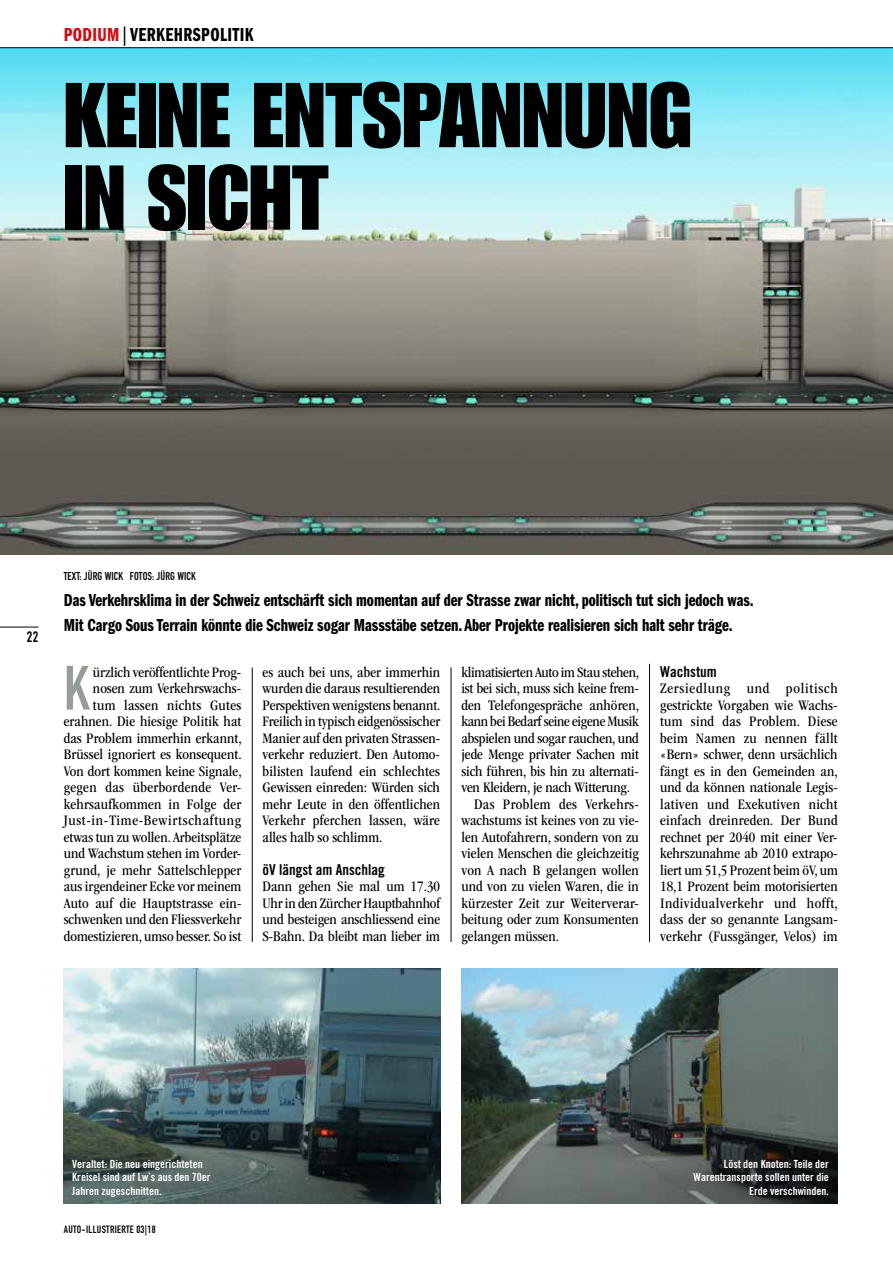
<style>
.page{position:relative;width:893px;height:1263px;background:#fff}
.page>*{position:absolute;margin:0;border:0;box-sizing:border-box;transform-origin:0 0}
.t1{font:90px/82.5px "Impact LT Std";color:#000}
.t2{font:61.35px "DIN Engschrift Std";color:#949e96}
.t3{font:19.5px "ITC Franklin Gothic Std Dm Cp";letter-spacing:.02em;color:#000}
.t4{font:18px/25.5px "ITC Franklin Gothic Std Dm Cp";color:#000}
.t5{font:condensed 15px/16.5px "ITC Garamond Std";letter-spacing:.005em;color:#000;text-align:justify}
.t6{font:condensed 15px "ITC Garamond Std";letter-spacing:-.015em;color:#000}
.t7{font:condensed 15px "ITC Garamond Std";letter-spacing:-.02em;color:#000}
.t8{font:15px "Trade Gothic LT Std Bd Cn 20";color:#000}
.t9{font:condensed 15px "ITC Garamond Std";letter-spacing:.025em;color:#000}
.t10{font:15px "DIN Engschrift Std";color:#000}
.t11{font:11.25px/13.5px "Trade Gothic LT Std Bd Cn 20";color:#fff;text-align:right}
.t12{font:11.25px "DIN Engschrift Std";letter-spacing:.01em;color:#000}
.t13{font:10.5px "DIN Engschrift Std";letter-spacing:.03em;color:#000}
.s1{color:#d20a11}
.s2{font-family:"ITC Franklin Gothic Std Bk Cp"}
</style>
<div class="page">
<img style="left:0;top:48px;width:893px;height:507px">
<hr style="left:649px;top:664px;width:1px;height:278px;background:#000">
<hr style="left:451px;top:667px;width:1px;height:275px;background:#000">
<hr style="left:252px;top:667px;width:1px;height:275px;background:#000">
<img style="left:64px;top:969px;width:376px;height:234px">
<img style="left:461px;top:969px;width:376px;height:234px">
<hr style="left:0;top:627px;width:38px;height:1px;background:#000">
<hr style="left:0;top:47px;width:893px;height:1px;background:#000">
<h3 class="t3" style="left:64px;top:24px;width:192px"><span class="s1">PODIUM</span><span class="s2">|</span>VERKEHRSPOLITIK</h3>
<h1 class="t1" style="left:64px;top:73px;width:630px">KEINE ENTSPANNUNG<br>IN SICHT</h1>
<p class="t10" style="left:27px;top:628px;width:13px">22</p>
<p class="t12" style="left:64px;top:570px;width:134px">TEXT: JÜRG WICK FOTOS: JÜRG WICK</p>
<p class="t4" style="left:64px;top:587px;width:692px">Das Verkehrsklima in der Schweiz entschärft sich momentan auf der Strasse zwar nicht, politisch tut sich jedoch was.<br>Mit Cargo Sous Terrain könnte die Schweiz sogar Massstäbe setzen. Aber Projekte realisieren sich halt sehr träge.</p>
<h2 class="t2" style="left:64px;top:652px;width:28px">K</h2>
<p class="t5" style="left:64px;top:664px;width:180px;text-align:right">ürzlich veröffentlichte Prog&shy;nosen zum Verkehrswachs-<br>tum lassen nichts Gutes erahnen. Die hiesige Politik hat das Problem immerhin erkannt,<br>Brüssel ignoriert es konsequent.<br>Von dort kommen keine Signale, gegen das überbordende Ver&shy;kehrsaufkommen in Folge der<br>Just-in-Time-Bewirtschaftung etwas tun zu wollen. Arbeitsplätze und Wachstum stehen im Vorder&shy;grund, je mehr Sattelschlepper aus irgendeiner Ecke vor meinem<br>Auto auf die Hauptstrasse ein&shy;schwenken und den Fliessverkehr domestizieren, umso besser. So ist</p>
<p class="t8" style="left:660px;top:662px;width:58px">Wachstum</p>
<p class="t5" style="left:263px;top:664px;width:179px">es auch bei uns, aber immerhin wurden die daraus resultierenden Perspektiven wenigstens benannt.<br>Freilich in typisch eidgenössischer Manier auf den privaten Strassen&shy;verkehr reduziert. Den Automo&shy;bilisten laufend ein schlechtes Gewissen einreden: Würden sich mehr Leute in den öffentlichen Verkehr pferchen lassen, wäre alles halb so schlimm.</p>
<p class="t8" style="left:263px;top:860px;width:124px">öV längst am Anschlag</p>
<p class="t5" style="left:263px;top:878px;width:179px">Dann gehen Sie mal um 17.30<br>Uhr in den Zürcher Hauptbahnhof und besteigen anschliessend eine S-Bahn. Da bleibt man lieber im</p>
<p class="t6" style="left:461px;top:663px;width:179px">klimatisierten Auto im Stau stehen,</p>
<p class="t5" style="left:461px;top:680px;width:179px">ist bei sich, muss sich keine frem-</p>
<p class="t5" style="left:461px;top:697px;width:179px">den Telefongespräche anhören,</p>
<p class="t7" style="left:461px;top:713px;width:179px">kann bei Bedarf seine eigene Musik</p>
<p class="t5" style="left:461px;top:730px;width:179px">abspielen und sogar rauchen, und</p>
<p class="t5" style="left:461px;top:746px;width:179px">jede Menge privater Sachen mit</p>
<p class="t5" style="left:461px;top:763px;width:179px">sich führen, bis hin zu alternati-</p>
<p class="t5" style="left:461px;top:779px;width:170px">ven Kleidern, je nach Witterung.</p>
<p class="t9" style="left:474px;top:795px;width:166px">Das Problem des Verkehrs-</p>
<p class="t5" style="left:461px;top:812px;width:179px">wachstums ist keines von zu vie-</p>
<p class="t5" style="left:461px;top:829px;width:179px">len Autofahrern, sondern von zu</p>
<p class="t5" style="left:461px;top:845px;width:179px">vielen Menschen die gleichzeitig</p>
<p class="t5" style="left:461px;top:862px;width:179px">von A nach B gelangen wollen</p>
<p class="t5" style="left:461px;top:878px;width:179px">und von zu vielen Waren, die in</p>
<p class="t5" style="left:461px;top:895px;width:179px">kürzester Zeit zur Weiterverar-</p>
<p class="t5" style="left:461px;top:911px;width:179px">beitung oder zum Konsumenten</p>
<p class="t5" style="left:461px;top:928px;width:99px">gelangen müssen.</p>
<p class="t5" style="left:660px;top:680px;width:179px">Zersiedlung und politisch gestrickte Vorgaben wie Wachs&shy;tum sind das Problem. Diese beim Namen zu nennen fällt «Bern» schwer, denn ursächlich fängt es in den Gemeinden an, und da können nationale Legis&shy;lativen und Exekutiven nicht einfach dreinreden. Der Bund rechnet per 2040 mit einer Ver&shy;kehrszunahme ab 2010 extrapo&shy;liert um 51,5 Prozent beim öV, um 18,1 Prozent beim motorisierten Individualverkehr und hofft, dass der so genannte Langsam&shy;verkehr (Fussgänger, Velos) im</p>
<p class="t11" style="left:72px;top:1157px;width:140px;text-align:left">Veraltet: Die neu eingerichteten<br>Kreisel sind auf Lw`s aus den 70er<br>Jahren zugeschnitten.</p>
<p class="t13" style="left:64px;top:1223px;width:93px">AUTO-ILLUSTRIERTE 03|18</p>
<p class="t11" style="left:693px;top:1157px;width:137px">Löst den Knoten: Teile der<br>Warentransporte sollen unter die<br>Erde verschwinden.</p>
</div>
